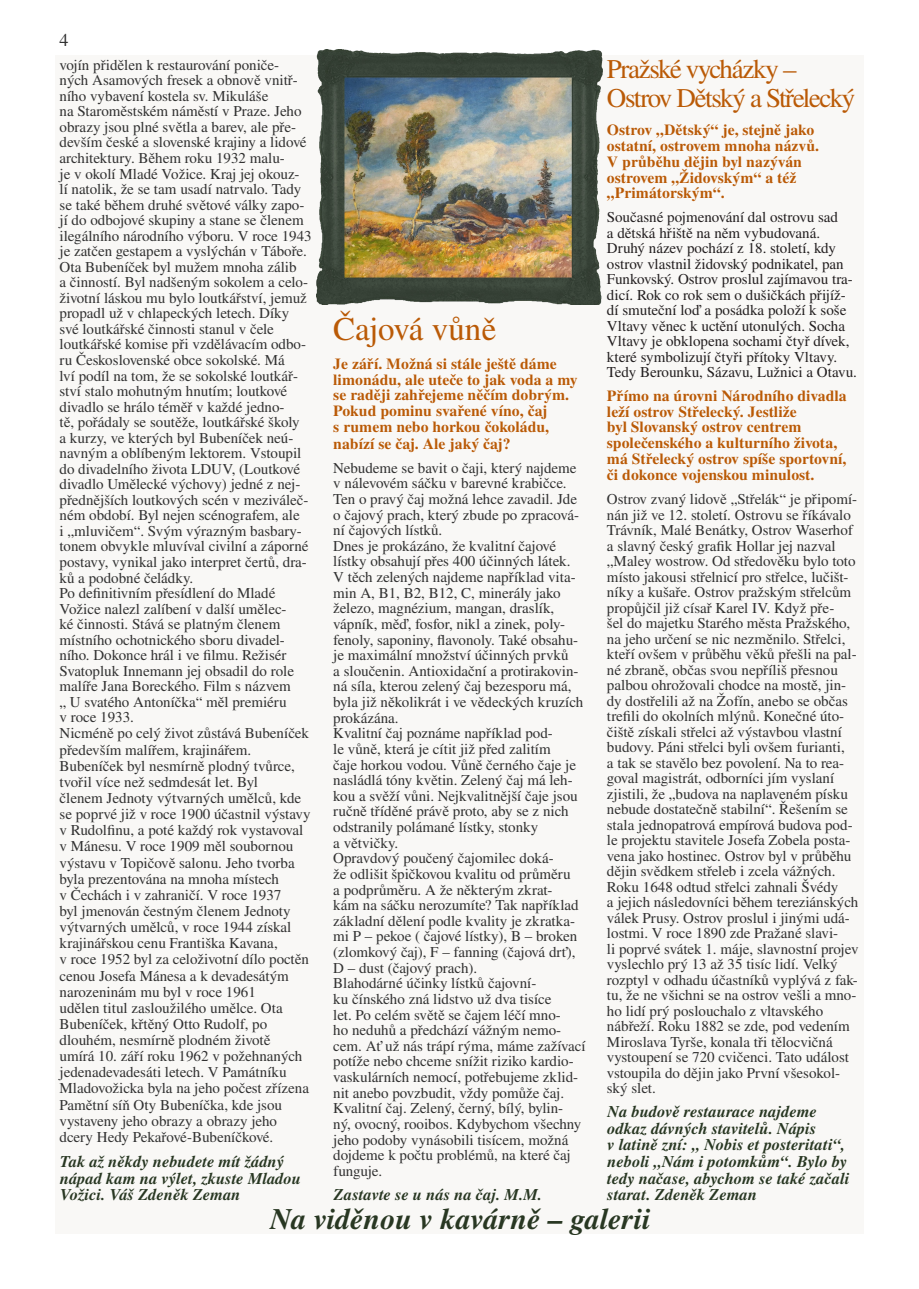
<style>
.page{position:relative;width:919px;height:1289px;background:#fff}
.page>*{position:absolute;margin:0;border:0;box-sizing:border-box;transform-origin:0 0}
.NÁZEV{font:33px "Nimbus Rom No 9 L";color:#ba5a06}
.Paragraph_Style_6{font:30px "Nimbus Rom No 9 L Med Ita";color:#283722}
.NÁZEV-2{font:27px/28.5px "Nimbus Rom No 9 L";letter-spacing:-.05em;color:#ba5a06}
.t1{font:18px "Nimbus Rom No 9 L";color:#313131}
.Paragraph_Style_6-2{font:16.5px/16.5px "Nimbus Rom No 9 L Med Ita";color:#283722}
.Paragraph_Style_6-3{font:500 15.75px/16px "Nimbus Rom No 9 L";color:#ba5a06}
.PARAGRAF{font:15px/15.6px "Nimbus Rom No 9 L";color:#313131}
.Paragraph_Style_6-4{font:15px/16.2px "Nimbus Rom No 9 L";color:#313131}
.PARAGRAF-2{font:15px/15.5px "Nimbus Rom No 9 L";color:#231f20}
</style>
<div class="page">
<div style="left:55px;top:55px;width:808px;height:1178px;background:#f9f8f6"></div>
<img style="left:316px;top:49px;width:286px;height:255px">
<p class="t1" style="left:60px;top:27px;width:10px">4</p>
<p class="PARAGRAF" style="left:60px;top:56px;width:254px">vojín přidělen k restaurování poniče&shy;ných Asamových fresek a obnově vnitř&shy;ního vybavení kostela sv. Mikuláše<br>na Staroměstském náměstí v Praze. Jeho obrazy jsou plné světla a barev, ale pře&shy;devším české a slovenské krajiny a lidové architektury. Během roku 1932 malu-<br>je v okolí Mladé Vožice. Kraj jej okouz-<br>lí natolik, že se tam usadí natrvalo. Tady se také během druhé světové války zapo&shy;jí do odbojové skupiny a stane se členem ilegálního národního výboru. V roce 1943 je zatčen gestapem a vyslýchán v Táboře.</p>
<p class="PARAGRAF" style="left:60px;top:258px;width:250px">Ota Bubeníček byl mužem mnoha zálib<br>a činností. Byl nadšeným sokolem a celo&shy;životní láskou mu bylo loutkářství, jemuž propadl už v chlapeckých letech. Díky své loutkářské činnosti stanul v čele loutkářské komise při vzdělávacím odbo&shy;ru Československé obce sokolské. Má<br>lví podíl na tom, že se sokolské loutkář&shy;ství stalo mohutným hnutím; loutkové divadlo se hrálo téměř v každé jedno-<br>tě, pořádaly se soutěže, loutkářské školy a kurzy, ve kterých byl Bubeníček neú&shy;navným a oblíbeným lektorem. Vstoupil do divadelního života LDUV, (Loutkové divadlo Umělecké výchovy) jedné z nej&shy;přednějších loutkových scén v meziváleč&shy;ném období. Byl nejen scénografem, ale<br>i „mluvičem“. Svým výrazným basbary&shy;tonem obvykle mluvíval civilní a záporné postavy, vynikal jako interpret čertů, dra&shy;ků a podobné čeládky.</p>
<p class="PARAGRAF" style="left:60px;top:584px;width:236px">Po definitivním přesídlení do Mladé Vožice nalezl zalíbení v další umělec&shy;ké činnosti. Stává se platným členem místního ochotnického sboru divadel&shy;ního. Dokonce hrál i ve filmu. Režisér Svatopluk Innemann jej obsadil do role malíře Jana Boreckého. Film s názvem „ U svatého Antoníčka“ měl premiéru v roce 1933.</p>
<p class="Paragraph_Style_6-4" style="left:60px;top:724px;width:253px">Nicméně po celý život zůstává Bubeníček především malířem, krajinářem.<br>Bubeníček byl nesmírně plodný tvůrce, tvořil více než sedmdesát let. Byl<br>členem Jednoty výtvarných umělců, kde se poprvé již v roce 1900 účastnil výstavy v Rudolfinu, a poté každý rok vystavoval v Mánesu. V roce 1909 měl soubornou výstavu v Topičově salonu. Jeho tvorba byla prezentována na mnoha místech<br>v Čechách i v zahraničí. V roce 1937<br>byl jmenován čestným členem Jednoty výtvarných umělců, v roce 1944 získal krajinářskou cenu Františka Kavana,<br>v roce 1952 byl za celoživotní dílo poctěn cenou Josefa Mánesa a k devadesátým narozeninám mu byl v roce 1961<br>udělen titul zasloužilého umělce. Ota Bubeníček, křtěný Otto Rudolf, po dlouhém, nesmírně plodném životě<br>umírá 10. září roku 1962 v požehnaných jedenadevadesáti letech. V Památníku Mladovožicka byla na jeho počest zřízena Pamětní síň Oty Bubeníčka, kde jsou vystaveny jeho obrazy a obrazy jeho dcery Hedy Pekařové-Bubeníčkové.</p>
<p class="Paragraph_Style_6-2" style="left:60px;top:1153px;width:242px">Tak až někdy nebudete mít žádný nápad kam na výlet, zkuste Mladou<br>Vožici. Váš Zdeněk Zeman</p>
<p class="NÁZEV-2" style="left:607px;top:54px;width:250px">Pražské vycházky –<br>Ostrov Dětský a Střelecký</p>
<p class="Paragraph_Style_6-3" style="left:607px;top:122px;width:214px">Ostrov „Dětský“ je, stejně jako ostatní, ostrovem mnoha názvů.<br>V průběhu dějin byl nazýván ostrovem „Židovským“ a též „Primátorským“.</p>
<p class="PARAGRAF-2" style="left:607px;top:209px;width:251px">Současné pojmenování dal ostrovu sad<br>a dětská hřiště na něm vybudovaná.<br>Druhý název pochází z 18. století, kdy ostrov vlastnil židovský podnikatel, pan Funkovský. Ostrov proslul zajímavou tra&shy;dicí. Rok co rok sem o dušičkách přijíž&shy;dí smuteční loď a posádka položí k soše Vltavy věnec k uctění utonulých. Socha Vltavy je obklopena sochami čtyř dívek, které symbolizují čtyři přítoky Vltavy.<br>Tedy Berounku, Sázavu, Lužnici a Otavu.</p>
<p class="Paragraph_Style_6-3" style="left:607px;top:387px;width:241px">Přímo na úrovni Národního divadla leží ostrov Střelecký. Jestliže<br>byl Slovanský ostrov centrem společenského a kulturního života, má Střelecký ostrov spíše sportovní, či dokonce vojenskou minulost.</p>
<p class="PARAGRAF" style="left:607px;top:491px;width:253px">Ostrov zvaný lidově „Střelák“ je připomí&shy;nán již ve 12. století. Ostrovu se říkávalo Trávník, Malé Benátky, Ostrov Waserhof a slavný český grafik Hollar jej nazval „Maley wostrow. Od středověku bylo toto místo jakousi střelnicí pro střelce, lučišt&shy;níky a kušaře. Ostrov pražským střelcům propůjčil již císař Karel IV. Když pře-<br>šel do majetku Starého města Pražského, na jeho určení se nic nezměnilo. Střelci, kteří ovšem v průběhu věků přešli na pal&shy;né zbraně, občas svou nepříliš přesnou palbou ohrožovali chodce na mostě, jin&shy;dy dostřelili až na Žofín, anebo se občas trefili do okolních mlýnů. Konečné úto&shy;čiště získali střelci až výstavbou vlastní budovy. Páni střelci byli ovšem furianti,<br>a tak se stavělo bez povolení. Na to rea&shy;goval magistrát, odborníci jím vyslaní zjistili, že „budova na naplaveném písku nebude dostatečně stabilní“. Řešením se stala jednopatrová empírová budova pod&shy;le projektu stavitele Josefa Zobela posta&shy;vena jako hostinec. Ostrov byl v průběhu dějin svědkem střeleb i zcela vážných.<br>Roku 1648 odtud střelci zahnali Švédy<br>a jejich následovníci během tereziánských válek Prusy. Ostrov proslul i jinými udá&shy;lostmi. V roce 1890 zde Pražané slavi-<br>li poprvé svátek 1. máje, slavnostní projev vyslechlo prý 13 až 35 tisíc lidí. Velký rozptyl v odhadu účastníků vyplývá z fak&shy;tu, že ne všichni se na ostrov vešli a mno&shy;ho lidí prý poslouchalo z vltavského nábřeží. Roku 1882 se zde, pod vedením Miroslava Tyrše, konala tři tělocvičná vystoupení se 720 cvičenci. Tato událost vstoupila do dějin jako První všesokol&shy;ský slet.</p>
<p class="Paragraph_Style_6-2" style="left:607px;top:1103px;width:243px">Na budově restaurace najdeme odkaz dávných stavitelů. Nápis<br>v latině zní: „ Nobis et posteritati“, neboli „Nám i potomkům“. Bylo by tedy načase, abychom se také začali starat. Zdeněk Zeman</p>
<p class="Paragraph_Style_6" style="left:269px;top:1200px;width:382px">Na viděnou v kavárně – galerii</p>
<p class="NÁZEV" style="left:333px;top:305px;width:164px">Čajová vůně</p>
<p class="Paragraph_Style_6-3" style="left:333px;top:355px;width:246px">Je září. Možná si stále ještě dáme limonádu, ale uteče to jak voda a my se raději zahřejeme něčím dobrým.<br>Pokud pominu svařené víno, čaj<br>s rumem nebo horkou čokoládu, nabízí se čaj. Ale jaký čaj?</p>
<p class="PARAGRAF" style="left:333px;top:459px;width:247px">Nebudeme se bavit o čaji, který najdeme v nálevovém sáčku v barevné krabičce.<br>Ten o pravý čaj možná lehce zavadil. Jde o čajový prach, který zbude po zpracová&shy;ní čajových lístků.</p>
<p class="PARAGRAF" style="left:333px;top:537px;width:251px">Dnes je prokázáno, že kvalitní čajové lístky obsahují přes 400 účinných látek.<br>V těch zelených najdeme například vita&shy;min A, B1, B2, B12, C, minerály jako železo, magnézium, mangan, draslík, vápník, měď, fosfor, nikl a zinek, poly&shy;fenoly, saponiny, flavonoly. Také obsahu&shy;je maximální množství účinných prvků<br>a sloučenin. Antioxidační a protirakovin&shy;ná síla, kterou zelený čaj bezesporu má, byla již několikrát i ve vědeckých kruzích prokázána.</p>
<p class="PARAGRAF" style="left:333px;top:725px;width:246px">Kvalitní čaj poznáme například pod-<br>le vůně, která je cítit již před zalitím čaje horkou vodou. Vůně černého čaje je nasládlá tóny květin. Zelený čaj má leh&shy;kou a svěží vůni. Nejkvalitnější čaje jsou ručně tříděné právě proto, aby se z nich odstranily polámané lístky, stonky<br>a větvičky.</p>
<p class="PARAGRAF" style="left:333px;top:849px;width:247px">Opravdový poučený čajomilec doká-<br>že odlišit špičkovou kvalitu od průměru a podprůměru. A že některým zkrat&shy;kám na sáčku nerozumíte? Tak například základní dělení podle kvality je zkratka&shy;mi P – pekoe ( čajové lístky), B – broken (zlomkový čaj), F – fanning (čajová drť), D – dust (čajový prach).</p>
<p class="PARAGRAF" style="left:333px;top:974px;width:254px">Blahodárné účinky lístků čajovní-<br>ku čínského zná lidstvo už dva tisíce<br>let. Po celém světě se čajem léčí mno-<br>ho neduhů a předchází vážným nemo&shy;cem. Ať už nás trápí rýma, máme zažívací potíže nebo chceme snížit riziko kardio&shy;vaskulárních nemocí, potřebujeme zklid&shy;nit anebo povzbudit, vždy pomůže čaj.<br>Kvalitní čaj. Zelený, černý, bílý, bylin-<br>ný, ovocný, rooibos. Kdybychom všechny jeho podoby vynásobili tisícem, možná dojdeme k počtu problémů, na které čaj funguje.</p>
<p class="Paragraph_Style_6-2" style="left:333px;top:1186px;width:210px">Zastavte se u nás na čaj. M.M.</p>
</div>
